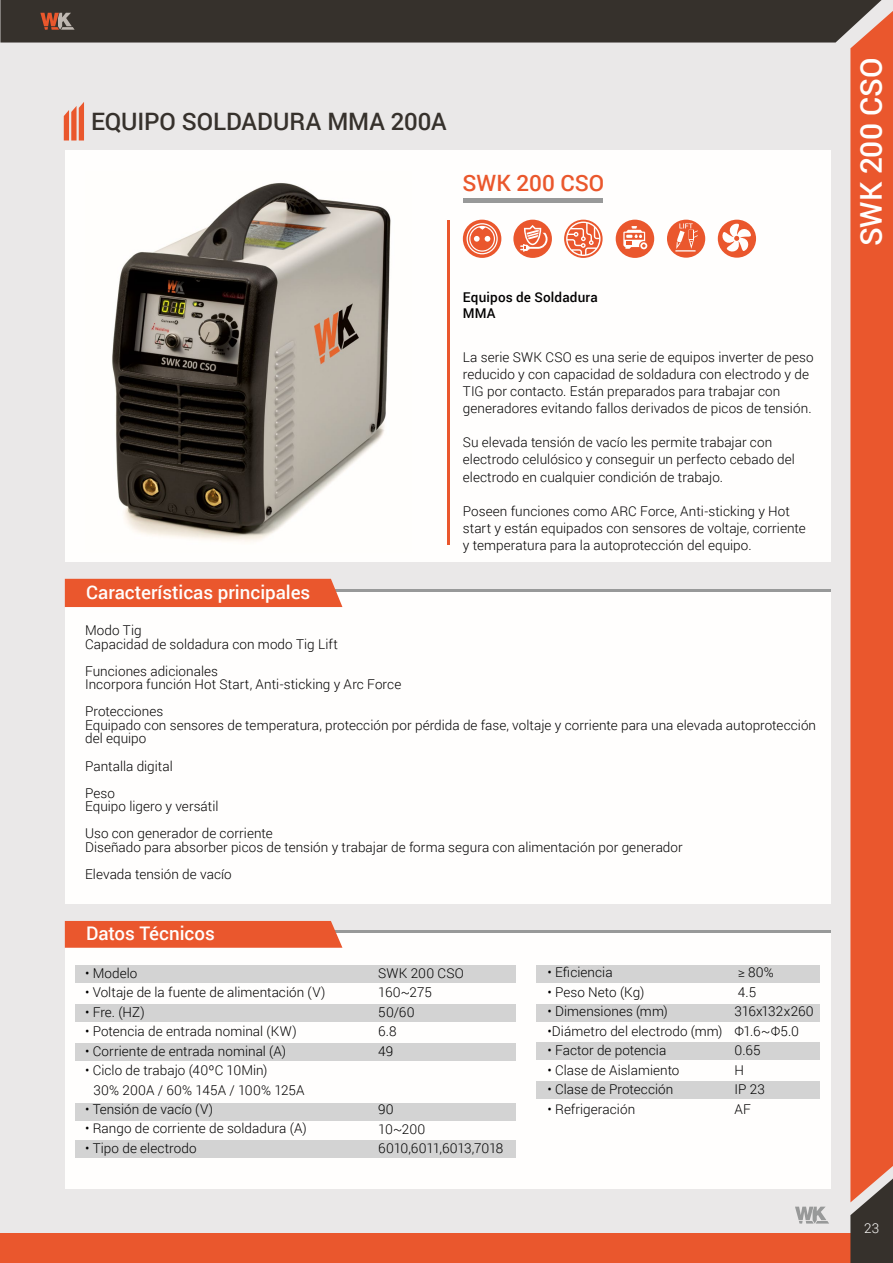
<style>
.page{position:relative;width:893px;height:1263px;background:#eae8e8}
.page>*{position:absolute;margin:0;border:0;box-sizing:border-box;transform-origin:0 0}
.t1{font:500 30px "Roboto";letter-spacing:-.005em;color:#fffefd}
.t2{font:500 24px "Roboto";letter-spacing:-.005em;color:#36312c}
.t3{font:500 22.5px "Roboto";color:#ea572c}
.t4{font:500 18.75px "Roboto";color:#fffefd}
.t5{font:300 13.5px/19.5px "Roboto";letter-spacing:.005em;color:#000}
.t6{font:300 13.5px/19.5px "Roboto";letter-spacing:-.02em;color:#000}
.t7{font:500 13.5px/16.2px "Roboto";letter-spacing:.015em;color:#000}
.t8{font:300 13.5px "Roboto";color:#fffefd}
</style>
<div class="page">
<div style="left:0;top:1233px;width:893px;height:30px;background:#ea572d"></div>
<div style="left:850px;top:1202px;width:43px;height:61px;background:#36312c"></div>
<div style="left:850px;top:43px;width:43px;height:1159px;background:#ea572d"></div>
<svg style="left:64px;top:102px;width:20px;height:38px"></svg>
<svg style="left:0;top:0;width:893px;height:43px;background:#403833"></svg>
<svg style="left:795px;top:1206px;width:34px;height:17px"></svg>
<div style="left:65px;top:933px;width:765px;height:256px;background:#fffefd"></div>
<div style="left:65px;top:590px;width:766px;height:314px;background:#fffefd"></div>
<div style="left:65px;top:150px;width:765px;height:412px;background:#fffefd"></div>
<hr style="left:204px;top:931px;width:627px;height:2px;background:#989999">
<div style="left:65px;top:921px;width:277px;height:27px;background:#ea572d"></div>
<hr style="left:203px;top:589px;width:627px;height:3px;background:#989999">
<div style="left:65px;top:579px;width:277px;height:28px;background:#ea572d"></div>
<hr style="left:447px;top:220px;width:2px;height:325px;background:#ea572d">
<div style="left:463px;top:198px;width:140px;height:5px;background:#989999"></div>
<img style="left:112px;top:183px;width:279px;height:359px">
<div style="left:536px;top:1081px;width:284px;height:18px;background:#d3d3d3"></div>
<div style="left:76px;top:1140px;width:440px;height:18px;background:#d3d3d3"></div>
<div style="left:76px;top:965px;width:440px;height:18px;background:#d3d3d3"></div>
<div style="left:75px;top:1004px;width:441px;height:18px;background:#d3d3d3"></div>
<div style="left:75px;top:1043px;width:441px;height:17px;background:#d3d3d3"></div>
<div style="left:76px;top:1102px;width:440px;height:18px;background:#d3d3d3"></div>
<div style="left:536px;top:965px;width:284px;height:18px;background:#d3d3d3"></div>
<div style="left:536px;top:1003px;width:284px;height:18px;background:#d3d3d3"></div>
<div style="left:536px;top:1042px;width:284px;height:18px;background:#d3d3d3"></div>
<svg style="left:463px;top:220px;width:38px;height:38px"></svg>
<svg style="left:513px;top:220px;width:39px;height:38px"></svg>
<svg style="left:564px;top:220px;width:39px;height:38px"></svg>
<svg style="left:616px;top:220px;width:38px;height:38px"></svg>
<svg style="left:667px;top:220px;width:38px;height:38px"></svg>
<svg style="left:718px;top:220px;width:38px;height:38px"></svg>
<h2 class="t2" style="left:91px;top:104px;width:357px">EQUIPO SOLDADURA MMA 200A</h2>
<h3 class="t3" style="left:462px;top:167px;width:143px">SWK 200 CSO</h3>
<h3 class="t4" style="left:86px;top:579px;width:226px">Características principales</h3>
<p class="t7" style="left:463px;top:288px;width:136px">Equipos de Soldadura<br>MMA</p>
<p class="t5" style="left:463px;top:348px;width:352px;line-height:17.1px">La serie SWK CSO es una serie de equipos inverter de peso reducido y con capacidad de soldadura con electrodo y de TIG por contacto. Están preparados para trabajar con generadores evitando fallos derivados de picos de tensión.</p>
<p class="t5" style="left:463px;top:434px;width:334px;line-height:17.1px">Su elevada tensión de vacío les permite trabajar con electrodo celulósico y conseguir un perfecto cebado del electrodo en cualquier condición de trabajo.</p>
<p class="t5" style="left:463px;top:502px;width:344px;line-height:17.1px">Poseen funciones como ARC Force, Anti-sticking y Hot start y están equipados con sensores de voltaje, corriente y temperatura para la autoprotección del equipo.</p>
<p class="t5" style="left:85px;top:623px;width:254px;line-height:13.5px">Modo Tig<br>Capacidad de soldadura con modo Tig Lift</p>
<p class="t5" style="left:85px;top:664px;width:318px;line-height:13.5px">Funciones adicionales<br>Incorpora función Hot Start, Anti-sticking y Arc Force</p>
<p class="t5" style="left:85px;top:704px;width:732px;line-height:13.5px">Protecciones<br>Equipado con sensores de temperatura, protección por pérdida de fase, voltaje y corriente para una elevada autoprotección del equipo</p>
<p class="t5" style="left:85px;top:752px;width:89px;line-height:27px">Pantalla digital<br>Peso</p>
<p class="t5" style="left:85px;top:792px;width:189px;line-height:27px">Equipo ligero y versátil<br>Uso con generador de corriente</p>
<p class="t5" style="left:85px;top:833px;width:599px;line-height:27px">Diseñado para absorber picos de tensión y trabajar de forma segura con alimentación por generador<br>Elevada tensión de vacío</p>
<h3 class="t4" style="left:86px;top:921px;width:130px">Datos Técnicos</h3>
<p class="t5" style="left:85px;top:962px;width:54px">• Modelo</p>
<p class="t5" style="left:85px;top:982px;width:242px">• Voltaje de la fuente de alimentación (V)</p>
<p class="t5" style="left:85px;top:1001px;width:61px">• Fre. (HZ)</p>
<p class="t5" style="left:85px;top:1021px;width:213px">• Potencia de entrada nominal (KW)</p>
<p class="t5" style="left:85px;top:1040px;width:203px">• Corriente de entrada nominal (A)</p>
<p class="t5" style="left:94px;top:1060px;width:212px;text-indent:-9px">• Ciclo de trabajo (40ºC 10Min)<br>30% 200A / 60% 145A / 100% 125A</p>
<p class="t5" style="left:85px;top:1099px;width:130px">• Tensión de vacío (V)</p>
<p class="t5" style="left:85px;top:1118px;width:223px">• Rango de corriente de soldadura (A)</p>
<p class="t5" style="left:85px;top:1138px;width:113px">• Tipo de electrodo</p>
<p class="t5" style="left:378px;top:962px;width:87px">SWK 200 CSO<br>160~275<br>50/60<br>6.8<br>49</p>
<p class="t6" style="left:378px;top:1099px;width:127px">90<br>10~200<br>6010,6011,6013,7018</p>
<p class="t5" style="left:547px;top:962px;width:67px">• Eficiencia</p>
<p class="t5" style="left:547px;top:982px;width:98px">• Peso Neto (Kg)</p>
<p class="t5" style="left:547px;top:1001px;width:122px">• Dimensiones (mm)</p>
<p class="t5" style="left:547px;top:1021px;width:177px">•Diámetro del electrodo (mm)</p>
<p class="t5" style="left:547px;top:1040px;width:120px">• Factor de potencia</p>
<p class="t5" style="left:547px;top:1060px;width:133px">• Clase de Aislamiento</p>
<p class="t5" style="left:547px;top:1079px;width:127px">• Clase de Protección</p>
<p class="t5" style="left:547px;top:1099px;width:89px">• Refrigeración</p>
<p class="t5" style="left:735px;top:962px;width:81px">≥ 80%<br>4.5<br>316x132x260<br>Φ1.6~Φ5.0<br>0.65<br>H<br>IP 23<br>AF</p>
<h1 class="t1" style="left:850px;top:246px;width:190px;rotate:-90deg">SWK 200 CSO</h1>
<p class="t8" style="left:864px;top:1219px;width:16px">23</p>
</div>
